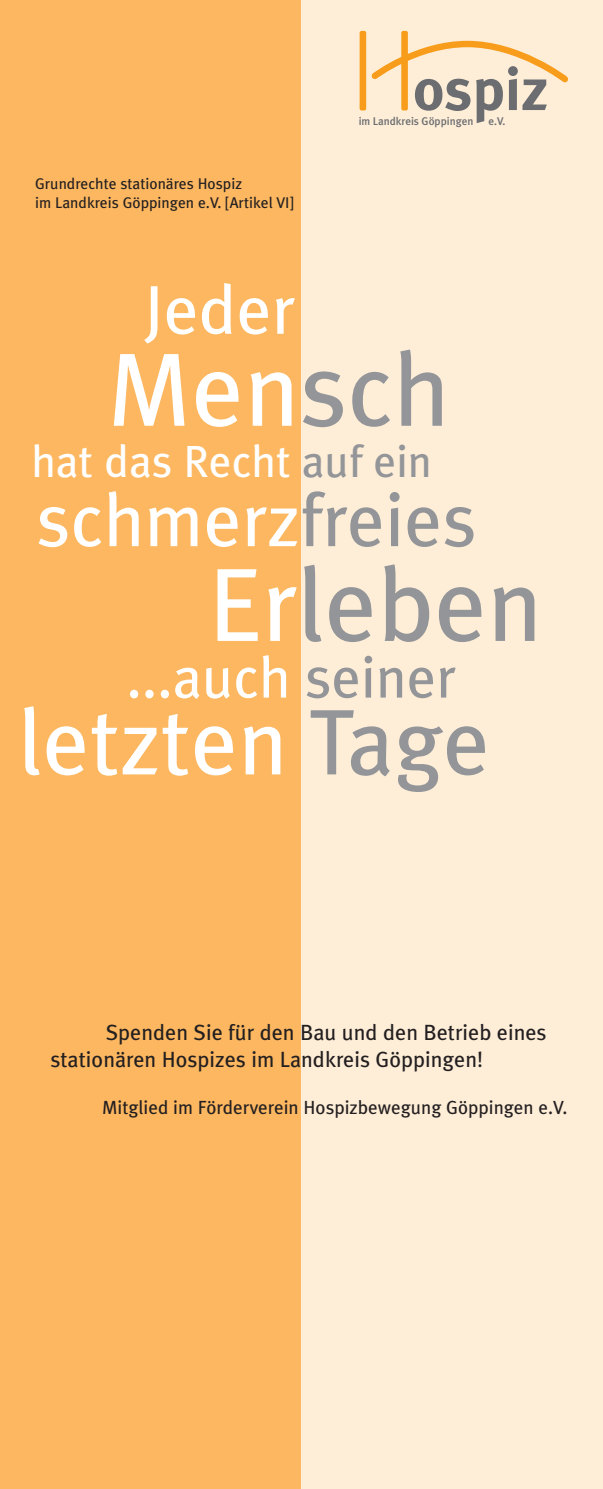
<style>
.page{position:relative;width:603px;height:1489px;background:#fff}
.page>*{position:absolute;margin:0;border:0;box-sizing:border-box;transform-origin:0 0}
.t1{font:104px "Meta Plus";color:#939598}
.t2{font:104px "Meta Plus";color:#fff}
.t3{font:93px "Meta Plus";color:#fff}
.t4{font:75px "Meta Plus";color:#fff}
.t5{font:69px "Meta Plus";color:#fff}
.t6{font:700 59.6px "Meta Plus";color:#6c6d70}
.t7{font:58px "Meta Plus";color:#fff}
.t8{font:45px "Meta Plus";color:#fff}
.t9{font:22px/26.4px "Meta Plus";color:#231f20}
.t10{font:19px "Meta Plus";color:#231f20}
.t11{font:15.5px/18.6px "Meta Plus";color:#231f20}
.t12{font:500 11.2px "Meta Plus";color:#6c6d70}
.s1{color:#939598}
.s2{color:#fff}
</style>
<div class="page">
<div style="left:301px;top:0;width:301px;height:1488px;background:#feeed8"></div>
<div style="left:0;top:0;width:301px;height:1488px;background:#fcb760"></div>
<div style="left:401px;top:31px;width:6px;height:79px;background:#f89c1c;border-radius:2px"></div>
<div style="left:359px;top:31px;width:7px;height:79px;background:#f89c1c;border-radius:2px"></div>
<svg style="left:371px;top:38px;width:197px;height:48px"></svg>
<p class="t11" style="left:35px;top:174px;width:260px">Grundrechte stationäres Hospiz<br>im Landkreis Göppingen e.V. [Artikel VI]</p>
<h3 class="t5" style="left:144px;top:269px;width:152px">Jeder</h3>
<h3 class="t6" style="left:413px;top:55px;width:136px">ospiz</h3>
<p class="t12" style="left:358px;top:115px;width:116px">im Landkreis Göppingen</p>
<p class="t12" style="left:488px;top:115px;width:19px">e.V.</p>
<h1 class="t2" style="left:107px;top:329px;width:344px">Men<span class="s1">sch</span></h1>
<h3 class="t8" style="left:31px;top:435px;width:402px">hat das Recht <span class="s1">auf ein</span></h3>
<h3 class="t4" style="left:36px;top:476px;width:442px">schmerz<span class="s1">freies</span></h3>
<h1 class="t1" style="left:208px;top:544px;width:336px"><span class="s2">Er</span>leben</h1>
<h3 class="t7" style="left:126px;top:643px;width:331px">...auch <span class="s1">seiner</span></h3>
<h2 class="t3" style="left:18px;top:687px;width:473px">letzten <span class="s1">Tage</span></h2>
<p class="t9" style="left:50px;top:1019px;width:497px;text-indent:55px">Spenden Sie für den Bau und den Betrieb eines stationären Hospizes im Landkreis Göppingen!</p>
<p class="t10" style="left:102px;top:1095px;width:466px">Mitglied im Förderverein Hospizbewegung Göppingen e.V.</p>
</div>
